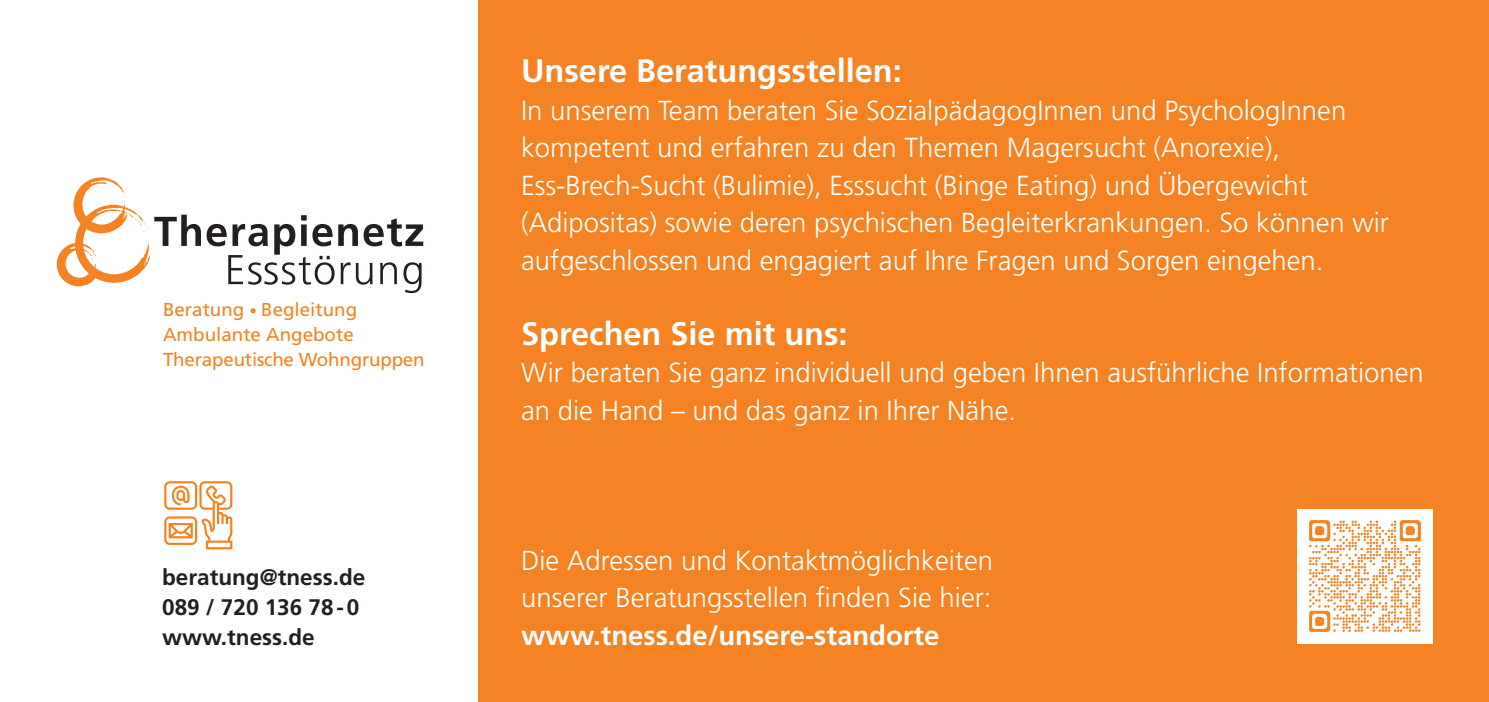
<style>
.page{position:relative;width:1489px;height:702px;background:#fff}
.page>*{position:absolute;margin:0;border:0;box-sizing:border-box;transform-origin:0 0}
.t1{font:700 32.5px "Frutiger";color:#fff}
.t2{font:300 27.5px/37.5px "Frutiger";color:#fff}
.t3{font:700 27.5px "Frutiger";color:#fff}
.t4{font:700 22.5px/30px "Frutiger";color:#231f20}
.t5{font:18.75px/25px "Frutiger";color:#f58324}
.s1{font-size:15px}
</style>
<div class="page">
<div style="left:478px;top:0;width:1010px;height:702px;background:#f58324"></div>
<svg style="left:57px;top:177px;width:366px;height:116px"></svg>
<svg style="left:164px;top:481px;width:68px;height:68px"></svg>
<img style="left:1297px;top:509px;width:134px;height:134px">
<p class="t5" style="left:163px;top:296px;width:263px">Beratung <span class="s1">•</span> Begleitung<br>Ambulante Angebote<br>Therapeutische Wohngruppen</p>
<p class="t4" style="left:162px;top:561px;width:205px">beratung@tness.de<br>089 / 720 136 78-0 www.tness.de</p>
<p class="t1" style="left:521px;top:52px;width:382px">Unsere Beratungsstellen:</p>
<p class="t2" style="left:521px;top:91px;width:869px">In unserem Team beraten Sie SozialpädagogInnen und PsychologInnen kompetent und erfahren zu den Themen Magersucht (Anorexie), Ess-Brech-Sucht (Bulimie), Esssucht (Binge Eating) und Übergewicht (Adipositas) sowie deren psychischen Begleiterkrankungen. So können wir aufgeschlossen und engagiert auf Ihre Fragen und Sorgen eingehen.</p>
<p class="t1" style="left:521px;top:314px;width:328px">Sprechen Sie mit uns:</p>
<p class="t2" style="left:521px;top:354px;width:904px">Wir beraten Sie ganz individuell und geben Ihnen ausführliche Informationen an die Hand – und das ganz in Ihrer Nähe.</p>
<p class="t2" style="left:521px;top:541px;width:473px">Die Adressen und Kontaktmöglichkeiten unserer Beratungsstellen finden Sie hier:</p>
<p class="t3" style="left:521px;top:619px;width:420px">www.tness.de/unsere-standorte</p>
</div>
